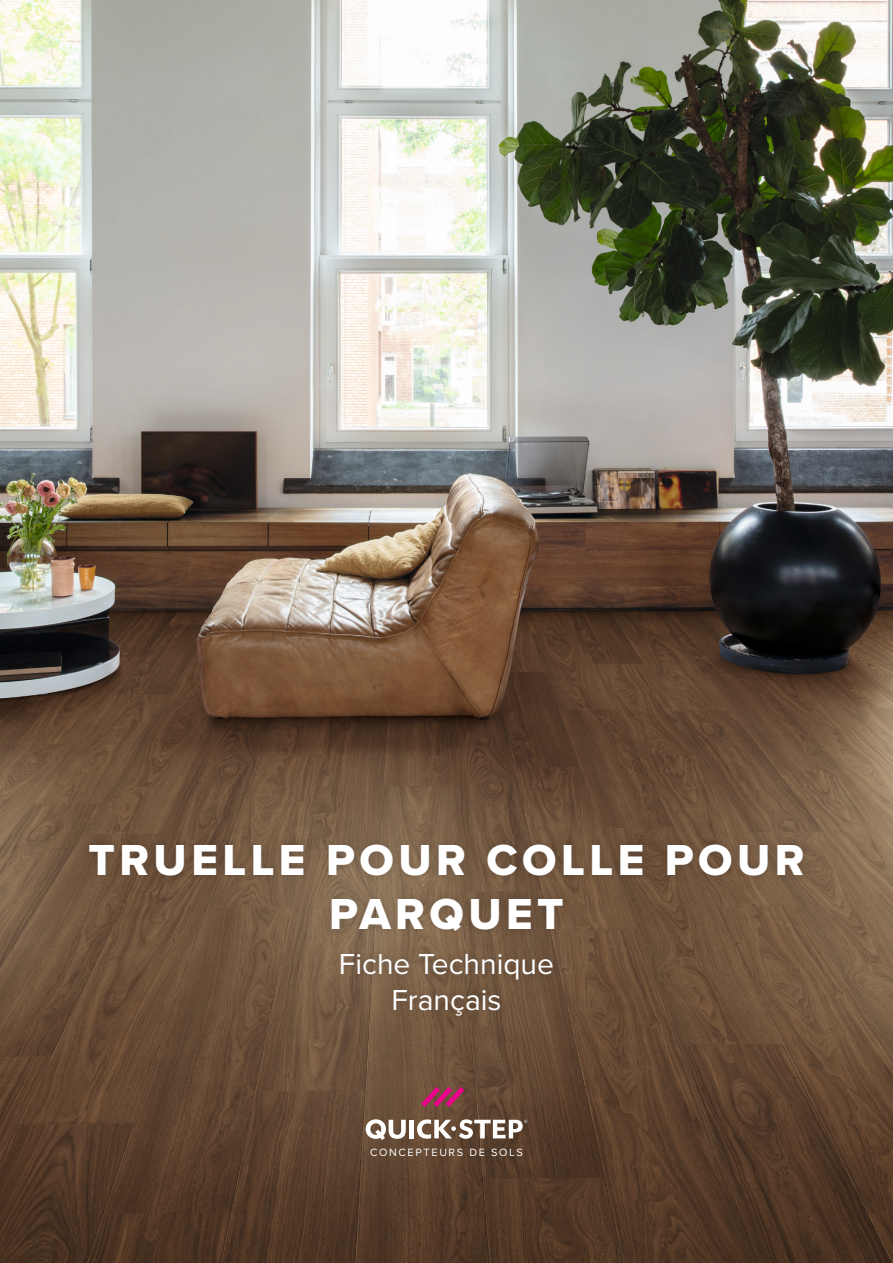
<style>
.page{position:relative;width:893px;height:1263px;background:#fff}
.page>*{position:absolute;margin:0;border:0;box-sizing:border-box;transform-origin:0 0}
.Cover-Title{font:45px/54px "Proxima Nova Extrabld";letter-spacing:.1em;color:#fff;text-align:center}
.Cover-Subtitle{font:30px "Proxima Nova";color:#fff}
.Cover-Language{font:30px "Proxima Nova";color:#fff}
.FloorDesigners{font:10.95px "Proxima Nova";letter-spacing:.15em;color:#fff}
</style>
<div class="page">
<img style="left:0;top:0;width:893px;height:1263px">
<div style="left:82px;top:836px;width:729px;height:102px;background:#231f20;opacity:.25"></div>
<div style="left:333px;top:946px;width:228px;height:77px;background:#231f20;opacity:.25"></div>
<svg style="left:421px;top:1087px;width:43px;height:20px"></svg>
<svg style="left:366px;top:1119px;width:40px;height:21px"></svg>
<div style="left:409px;top:1120px;width:5px;height:18px;background:#fff"></div>
<svg style="left:417px;top:1119px;width:110px;height:20px"></svg>
<p class="Cover-Title" style="left:88px;top:832px;width:718px">TRUELLE POUR COLLE POUR<br>PARQUET</p>
<p class="Cover-Subtitle" style="left:339px;top:942px;width:217px">Fiche Technique</p>
<p class="Cover-Language" style="left:391px;top:978px;width:112px">Français</p>
<p class="FloorDesigners" style="left:370px;top:1144px;width:154px">CONCEPTEURS DE SOLS</p>
</div>
